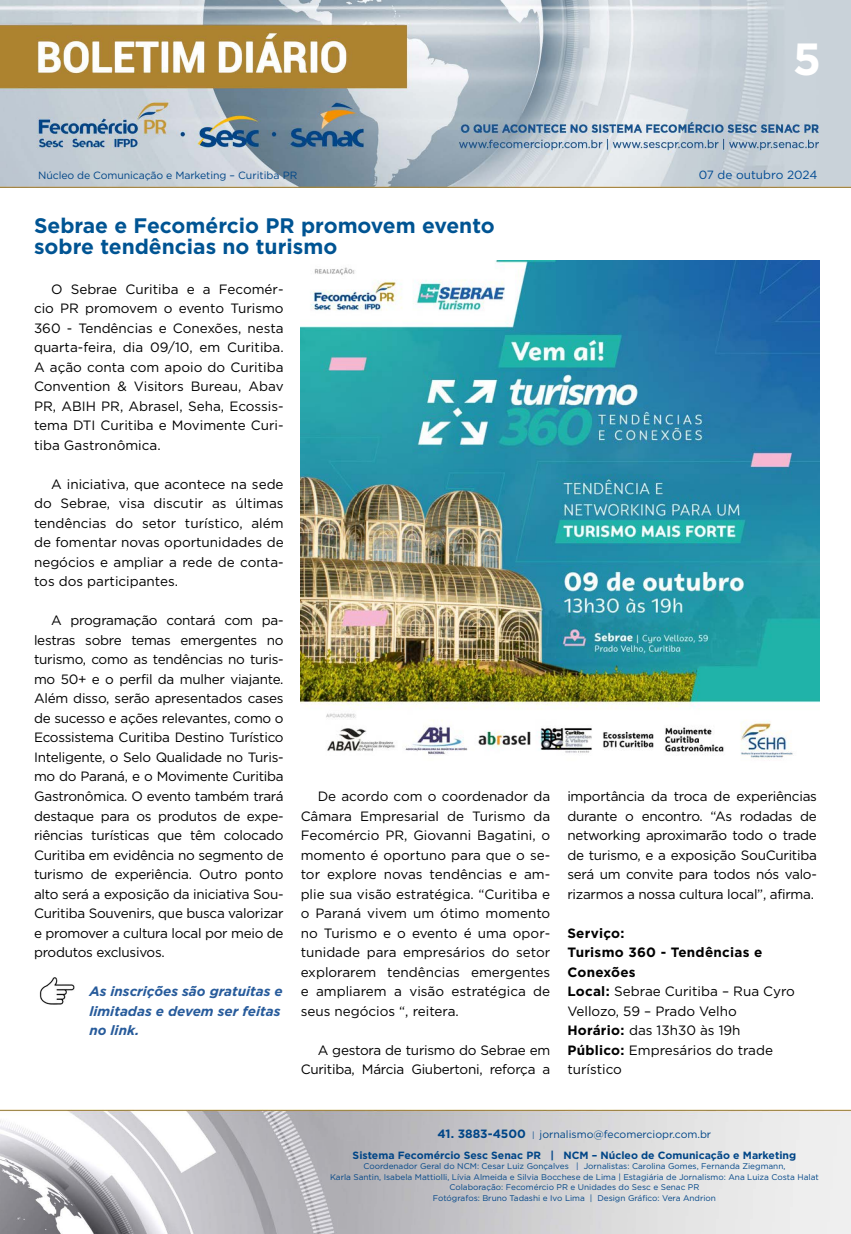
<style>
.page{position:relative;width:851px;height:1234px;background:#fff}
.page>*{position:absolute;margin:0;border:0;box-sizing:border-box;transform-origin:0 0}
.t1{font:700 45px "Gotham";color:#fff}
.t2{font:700 21px/21px "Gotham";color:#005493}
.t3{font:13.5px/19.5px "Gotham";letter-spacing:-.01em;color:#000;text-align:justify}
.t4{font:italic 700 13.5px/19.5px "Gotham";color:#275b9b}
.t5{font:11.85px "Gotham";color:#004a93}
.t6{font:700 10.5px/21px "Gotham";color:#004587;text-align:center}
.t7{font:10.5px "Gotham";letter-spacing:-.01em;color:#004587}
.t8{font:8.25px/10.5px "Gotham";color:#004587;text-align:center}
.s1{font-weight:700}
.s2{font-size:12px}
.s3{font-weight:400;font-size:8.25px}
.s4{font-weight:400}
</style>
<div class="page">
<img style="left:0;top:0;width:850px;height:188px">
<img style="left:0;top:1109px;width:850px;height:124px">
<img style="left:39px;top:977px;width:36px;height:27px">
<img style="left:300px;top:261px;width:519px;height:498px">
<h1 class="t1" style="left:792px;top:29px;width:30px">5</h1>
<p class="t7" style="left:38px;top:168px;width:260px">Núcleo de Comunicação e Marketing – Curitiba PR</p>
<p class="t5" style="left:698px;top:167px;width:120px">07 de outubro 2024</p>
<h2 class="t2" style="left:34px;top:214px;width:462px">Sebrae e Fecomércio PR promovem evento sobre tendências no turismo</h2>
<p class="t3" style="left:34px;top:279px;width:251px;text-indent:17px">O Sebrae Curitiba e a Fecomér&shy;cio PR promovem o evento Turismo 360 - Tendências e Conexões, nesta quarta-feira, dia 09/10, em Curitiba.<br>A ação conta com apoio do Curitiba Convention &amp; Visitors Bureau, Abav PR, ABIH PR, Abrasel, Seha, Ecossis&shy;tema DTI Curitiba e Movimente Curi&shy;tiba Gastronômica.</p>
<p class="t3" style="left:34px;top:474px;width:251px;text-indent:17px">A iniciativa, que acontece na sede do Sebrae, visa discutir as últimas tendências do setor turístico, além de fomentar novas oportunidades de negócios e ampliar a rede de conta&shy;tos dos participantes.</p>
<p class="t3" style="left:34px;top:610px;width:251px;text-indent:17px">A programação contará com pa&shy;lestras sobre temas emergentes no turismo, como as tendências no turis&shy;mo 50+ e o perfil da mulher viajante.<br>Além disso, serão apresentados cases de sucesso e ações relevantes, como o Ecossistema Curitiba Destino Turístico Inteligente, o Selo Qualidade no Turis&shy;mo do Paraná, e o Movimente Curitiba Gastronômica. O evento também trará destaque para os produtos de expe&shy;riências turísticas que têm colocado Curitiba em evidência no segmento de turismo de experiência. Outro ponto alto será a exposição da iniciativa Sou-Curitiba Souvenirs, que busca valorizar e promover a cultura local por meio de produtos exclusivos.</p>
<p class="t4" style="left:89px;top:981px;width:195px">As inscrições são gratuitas e limitadas e devem ser feitas no link.</p>
<p class="t3" style="left:300px;top:786px;width:251px;text-indent:17px">De acordo com o coordenador da Câmara Empresarial de Turismo da Fecomércio PR, Giovanni Bagatini, o momento é oportuno para que o se&shy;tor explore novas tendências e am&shy;plie sua visão estratégica. “Curitiba e o Paraná vivem um ótimo momento no Turismo e o evento é uma opor&shy;tunidade para empresários do setor explorarem tendências emergentes e ampliarem a visão estratégica de seus negócios “, reitera.</p>
<p class="t3" style="left:300px;top:1039px;width:251px;text-align:right">A gestora de turismo do Sebrae em<br>Curitiba, Márcia Giubertoni, reforça a</p>
<p class="t3" style="left:567px;top:786px;width:251px">importância da troca de experiências durante o encontro. “As rodadas de networking aproximarão todo o trade de turismo, e a exposição SouCuritiba será um convite para todos nós valo&shy;rizarmos a nossa cultura local”, afirma.</p>
<p class="t3" style="left:567px;top:922px;width:229px;text-align:left"><span class="s1">Serviço:<br>Turismo 360 - Tendências e<br>Conexões<br>Local:</span> Sebrae Curitiba – Rua Cyro<br>Vellozo, 59 – Prado Velho<br><span class="s1">Horário:</span> das 13h30 às 19h<br><span class="s1">Público:</span> Empresários do trade turístico</p>
<p class="t6" style="left:352px;top:1122px;width:445px"><span class="s2">41. 3883-4500</span> <span class="s3">|</span> <span class="s4">jornalismo@fecomerciopr.com.br<br></span>Sistema Fecomércio Sesc Senac PR | NCM – Núcleo de Comunicação e Marketing</p>
<p class="t8" style="left:330px;top:1160px;width:490px">Coordenador Geral do NCM: Cesar Luiz Gonçalves | Jornalistas: Carolina Gomes, Fernanda Ziegmann,<br>Karla Santin, Isabela Mattiolli, Lívia Almeida e Silvia Bocchese de Lima | Estagiária de Jornalismo: Ana Luiza Costa Halat Colaboração: Fecomércio PR e Unidades do Sesc e Senac PR<br>Fotógrafos: Bruno Tadashi e Ivo Lima | Design Gráfico: Vera Andrion</p>
</div>
